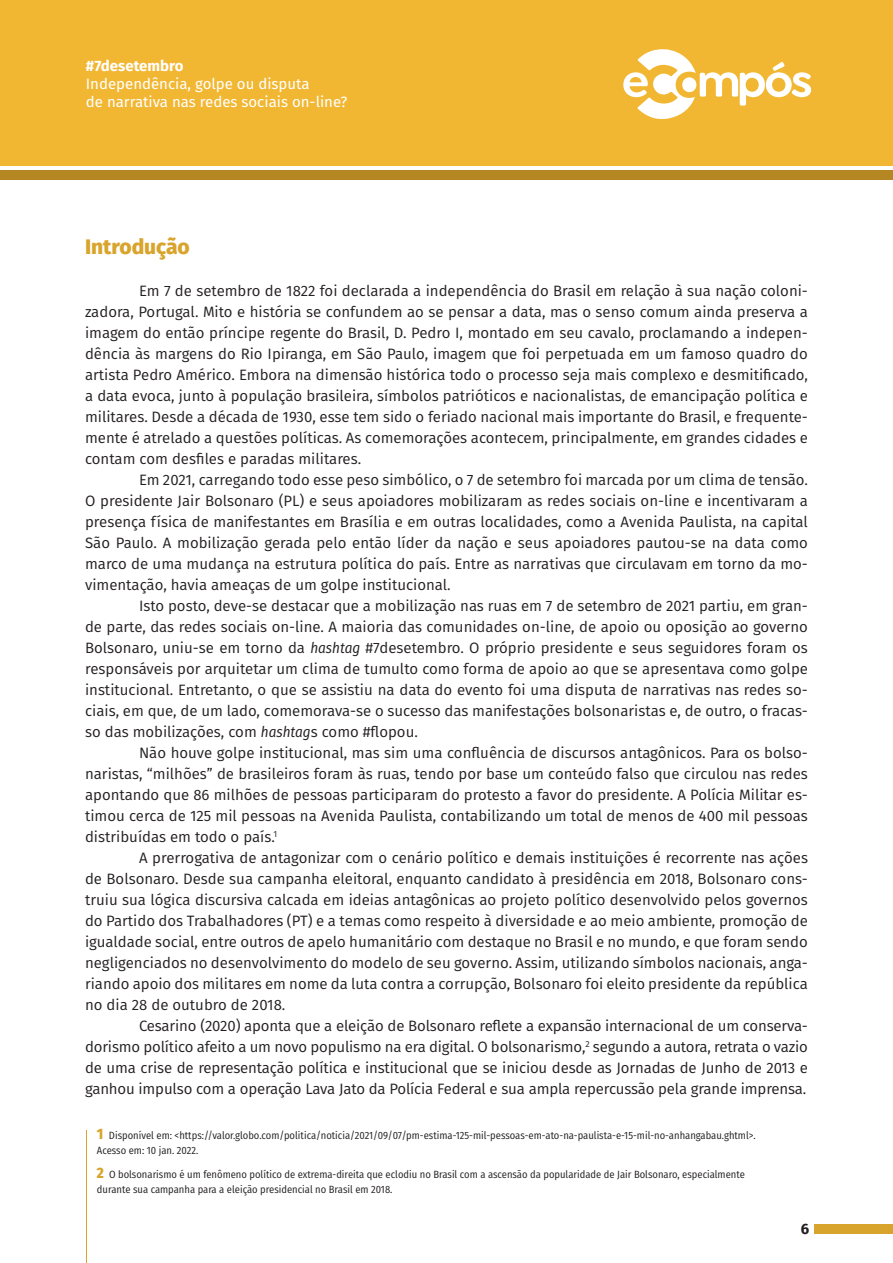
<style>
.page{position:relative;width:893px;height:1263px;background:#fff}
.page>*{position:absolute;margin:0;border:0;box-sizing:border-box;transform-origin:0 0}
.Tópico{font:800 21px "Fira Sans";color:#d9a42c}
.Texto{font:15px/21px "Fira Sans";color:#231f20;text-align:justify}
.t1{font:15px/18px "Fira Sans";color:#fff}
.t2{font:700 15px "Fira Sans";color:#fff}
.t3{font:700 15px "Fira Sans";color:#231f20}
.Rodapé{font:10.5px/15px "Fira Sans Condensed";color:#231f20}
.s1{font-family:"Fira Sans Condensed";font-style:italic}
.s2{font-weight:800;font-size:15px;color:#d9a42c}
</style>
<div class="page">
<div style="left:0;top:0;width:893px;height:166px;background:#f2b732"></div>
<div style="left:0;top:170px;width:893px;height:10px;background:#b48723"></div>
<div style="left:814px;top:1224px;width:79px;height:9px;background:#d9a42c"></div>
<svg style="left:623px;top:49px;width:188px;height:70px"></svg>
<hr style="left:86px;top:1131px;width:1px;height:132px;background:#d9a42c">
<p class="t2" style="left:86px;top:53px;width:99px">#7desetembro</p>
<p class="t1" style="left:86px;top:75px;width:263px">Independência, golpe ou disputa<br>de narrativa nas redes sociais on-line?</p>
<p class="Tópico" style="left:85px;top:228px;width:106px">Introdução</p>
<p class="Texto" style="left:85px;top:279px;width:724px;text-indent:54px">Em 7 de setembro de 1822 foi declarada a independência do Brasil em relação à sua nação coloni&shy;zadora, Portugal. Mito e história se confundem ao se pensar a data, mas o senso comum ainda preserva a imagem do então príncipe regente do Brasil, D. Pedro I, montado em seu cavalo, proclamando a indepen&shy;dência às margens do Rio Ipiranga, em São Paulo, imagem que foi perpetuada em um famoso quadro do artista Pedro Américo. Embora na dimensão histórica todo o processo seja mais complexo e desmitificado, a data evoca, junto à população brasileira, símbolos patrióticos e nacionalistas, de emancipação política e militares. Desde a década de 1930, esse tem sido o feriado nacional mais importante do Brasil, e frequente&shy;mente é atrelado a questões políticas. As comemorações acontecem, principalmente, em grandes cidades e contam com desfiles e paradas militares.</p>
<p class="Texto" style="left:85px;top:468px;width:724px;text-indent:54px">Em 2021, carregando todo esse peso simbólico, o 7 de setembro foi marcada por um clima de tensão.<br>O presidente Jair Bolsonaro (PL) e seus apoiadores mobilizaram as redes sociais on-line e incentivaram a presença física de manifestantes em Brasília e em outras localidades, como a Avenida Paulista, na capital São Paulo. A mobilização gerada pelo então líder da nação e seus apoiadores pautou-se na data como marco de uma mudança na estrutura política do país. Entre as narrativas que circulavam em torno da mo&shy;vimentação, havia ameaças de um golpe institucional.</p>
<p class="Texto" style="left:85px;top:594px;width:724px;text-indent:54px">Isto posto, deve-se destacar que a mobilização nas ruas em 7 de setembro de 2021 partiu, em gran&shy;de parte, das redes sociais on-line. A maioria das comunidades on-line, de apoio ou oposição ao governo Bolsonaro, uniu-se em torno da <span class="s1">hashtag</span> #7desetembro. O próprio presidente e seus seguidores foram os responsáveis por arquitetar um clima de tumulto como forma de apoio ao que se apresentava como golpe institucional. Entretanto, o que se assistiu na data do evento foi uma disputa de narrativas nas redes so&shy;ciais, em que, de um lado, comemorava-se o sucesso das manifestações bolsonaristas e, de outro, o fracas&shy;so das mobilizações, com <span class="s1">hashtag</span>s como #flopou.</p>
<p class="Texto" style="left:85px;top:741px;width:724px;text-indent:54px">Não houve golpe institucional, mas sim uma confluência de discursos antagônicos. Para os bolso&shy;naristas, “milhões” de brasileiros foram às ruas, tendo por base um conteúdo falso que circulou nas redes apontando que 86 milhões de pessoas participaram do protesto a favor do presidente. A Polícia Militar es&shy;timou cerca de 125 mil pessoas na Avenida Paulista, contabilizando um total de menos de 400 mil pessoas distribuídas em todo o país.<sup>1</sup></p>
<p class="Texto" style="left:85px;top:846px;width:724px;text-indent:54px">A prerrogativa de antagonizar com o cenário político e demais instituições é recorrente nas ações de Bolsonaro. Desde sua campanha eleitoral, enquanto candidato à presidência em 2018, Bolsonaro cons&shy;truiu sua lógica discursiva calcada em ideias antagônicas ao projeto político desenvolvido pelos governos do Partido dos Trabalhadores (PT) e a temas como respeito à diversidade e ao meio ambiente, promoção de igualdade social, entre outros de apelo humanitário com destaque no Brasil e no mundo, e que foram sendo negligenciados no desenvolvimento do modelo de seu governo. Assim, utilizando símbolos nacionais, anga&shy;riando apoio dos militares em nome da luta contra a corrupção, Bolsonaro foi eleito presidente da república no dia 28 de outubro de 2018.</p>
<p class="Texto" style="left:85px;top:1014px;width:724px;text-indent:54px">Cesarino (2020) aponta que a eleição de Bolsonaro reflete a expansão internacional de um conserva&shy;dorismo político afeito a um novo populismo na era digital. O bolsonarismo,<sup>2</sup> segundo a autora, retrata o vazio de uma crise de representação política e institucional que se iniciou desde as Jornadas de Junho de 2013 e ganhou impulso com a operação Lava Jato da Polícia Federal e sua ampla repercussão pela grande imprensa.</p>
<p class="Rodapé" style="left:97px;top:1128px;width:660px"><span class="s2">1</span> Disponível em: &lt;https://valor.globo.com/politica/noticia/2021/09/07/pm-estima-125-mil-pessoas-em-ato-na-paulista-e-15-mil-no-anhangabau.ghtml&gt;.</p>
<p class="Rodapé" style="left:97px;top:1143px;width:103px">Acesso em: 10 jan. 2022.</p>
<p class="Rodapé" style="left:97px;top:1167px;width:649px"><span class="s2">2</span> O bolsonarismo é um fenômeno político de extrema-direita que eclodiu no Brasil com a ascensão da popularidade de Jair Bolsonaro, especialmente durante sua campanha para a eleição presidencial no Brasil em 2018.</p>
<p class="t3" style="left:801px;top:1216px;width:10px">6</p>
</div>
